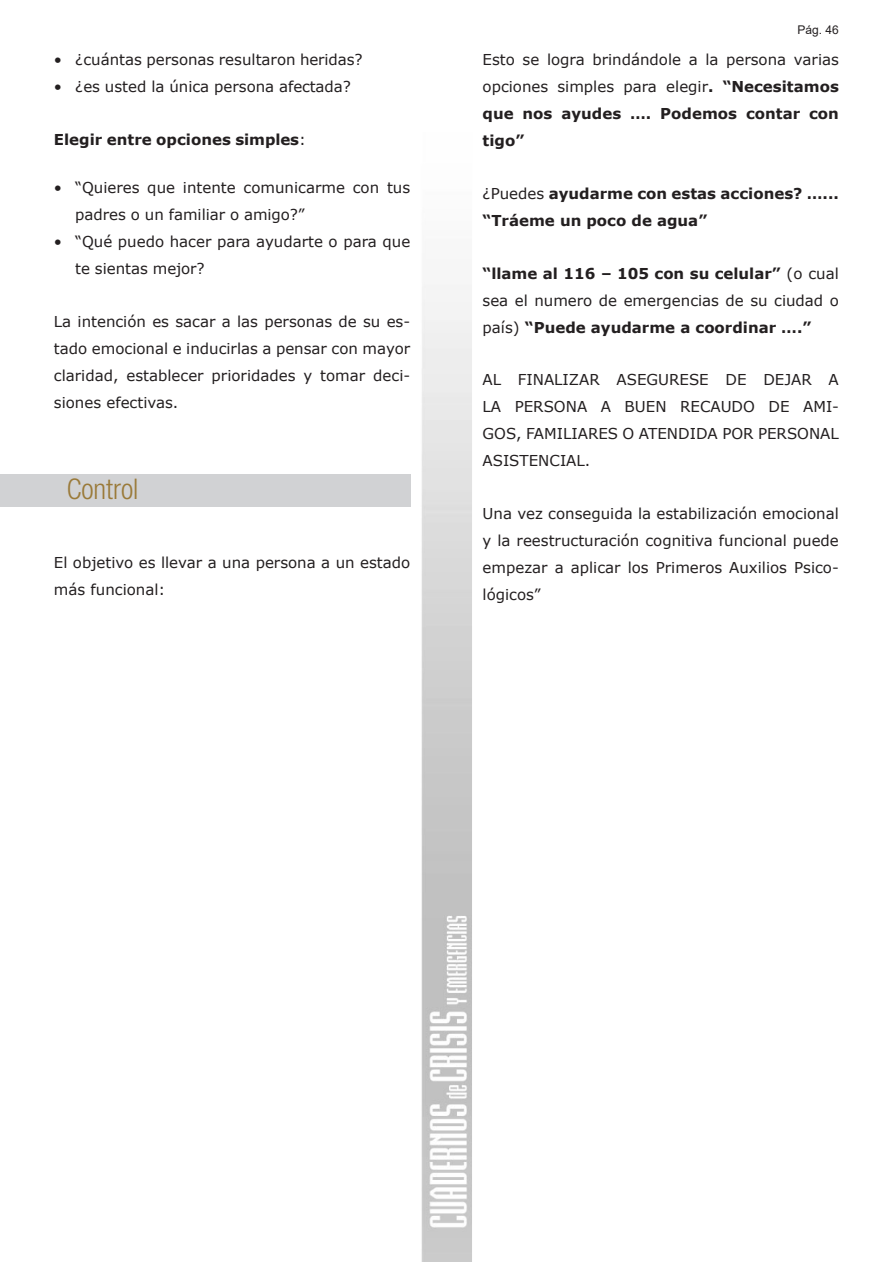
<style>
.page{position:relative;width:893px;height:1263px;background:#fff}
.page>*{position:absolute;margin:0;border:0;box-sizing:border-box;transform-origin:0 0}
.Títol_APARTAT_-_esqu{font:300 condensed 28.5px "Helvetica Neue LT Std";color:#9a7a39}
.Paragraf_BO{font:15px/27px "Verdana";color:#231f20;text-align:justify}
.Paragraf_BO-2{font:700 15px/27px "Verdana";color:#231f20}
.t1{font:12px "Arial";color:#231f20}
.s1{font-weight:400}
.s2{font-weight:700}
</style>
<div class="page">
<img style="left:410px;top:284px;width:62px;height:978px">
<div style="left:0;top:474px;width:410px;height:33px;background:#d1d2d4"></div>
<p class="Paragraf_BO" style="left:54px;top:46px;width:310px">• ¿cuántas personas resultaron heridas?</p>
<p class="Paragraf_BO" style="left:54px;top:73px;width:298px">• ¿es usted la única persona afectada?</p>
<p class="Paragraf_BO-2" style="left:54px;top:126px;width:253px">Elegir entre opciones simples<span class="s1">:</span></p>
<p class="Paragraf_BO" style="left:75px;top:174px;width:337px;text-indent:-21px">• “Quieres que intente comunicarme con tus padres o un familiar o amigo?”</p>
<p class="Paragraf_BO" style="left:75px;top:228px;width:337px;text-indent:-21px">• “Qué puedo hacer para ayudarte o para que te sientas mejor?</p>
<p class="Paragraf_BO" style="left:54px;top:308px;width:358px">La intención es sacar a las personas de su es&shy;tado emocional e inducirlas a pensar con mayor claridad, establecer prioridades y tomar deci&shy;siones efectivas.</p>
<p class="Títol_APARTAT_-_esqu" style="left:67px;top:472px;width:73px">Control</p>
<p class="Paragraf_BO" style="left:54px;top:549px;width:358px">El objetivo es llevar a una persona a un estado más funcional:</p>
<p class="t1" style="left:798px;top:21px;width:43px">Pág. 46</p>
<p class="Paragraf_BO" style="left:483px;top:46px;width:358px">Esto se logra brindándole a la persona varias opciones simples para elegir<span class="s2">. “Necesitamos que nos ayudes …. Podemos contar con tigo”</span></p>
<p class="Paragraf_BO-2" style="left:483px;top:180px;width:358px"><span class="s1">¿Puedes</span> ayudarme con estas acciones? …... “Tráeme un poco de agua”</p>
<p class="Paragraf_BO-2" style="left:483px;top:259px;width:358px;text-align:justify">“llame al 116 – 105 con su celular” <span class="s1">(o cual sea el numero de emergencias de su ciudad o país)</span> “Puede ayudarme a coordinar ….”</p>
<p class="Paragraf_BO" style="left:483px;top:366px;width:358px">AL FINALIZAR ASEGURESE DE DEJAR A LA PERSONA A BUEN RECAUDO DE AMI-GOS, FAMILIARES O ATENDIDA POR PERSONAL ASISTENCIAL.</p>
<p class="Paragraf_BO" style="left:483px;top:499px;width:358px">Una vez conseguida la estabilización emocional y la reestructuración cognitiva funcional puede empezar a aplicar los Primeros Auxilios Psico&shy;lógicos”</p>
</div>
